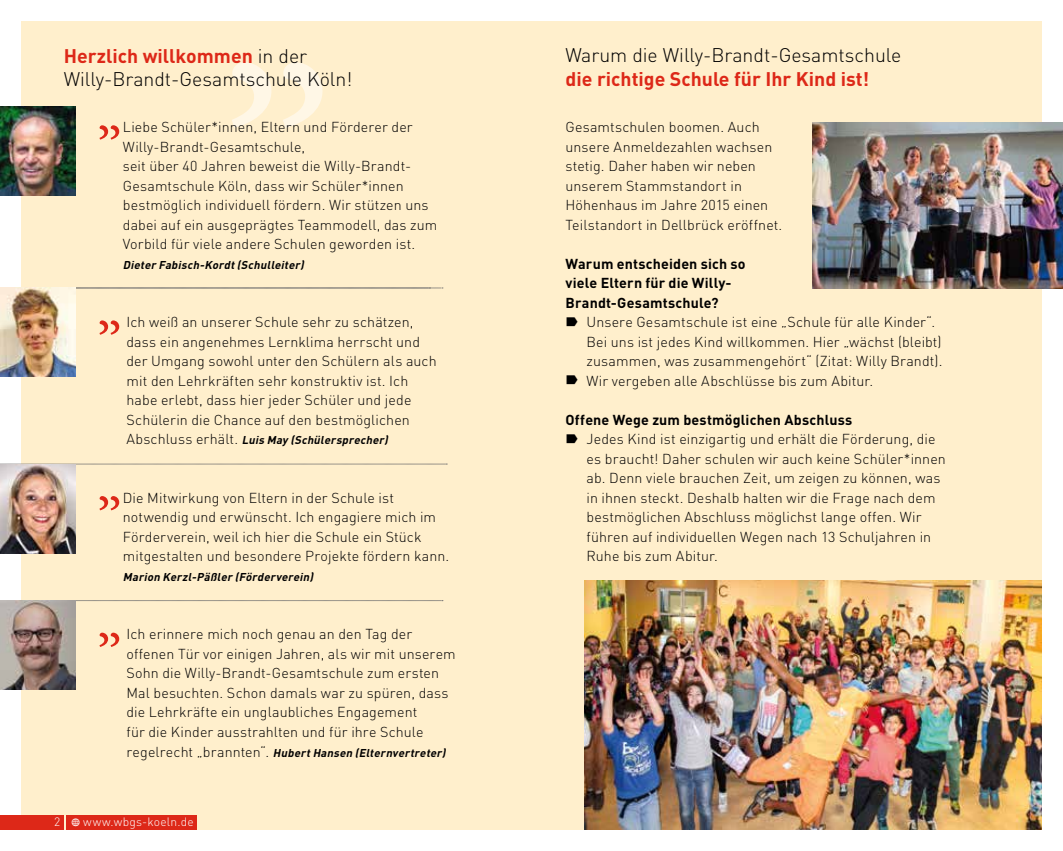
<style>
.page{position:relative;width:1063px;height:851px;background:#fff}
.page>*{position:absolute;margin:0;border:0;box-sizing:border-box;transform-origin:0 0}
.t1{font:300 19.5px/23.4px "FFDIN";color:#000}
.t2{font:700 19.5px "FFDIN";color:#dd2818}
.t3{font:300 14.25px/19.5px "FFDIN";letter-spacing:.005em;color:#000}
.t4{font:700 14.25px/19.5px "FFDIN";letter-spacing:.01em;color:#000}
.t5{font:300 12px "FFDIN";letter-spacing:.02em;color:#fff}
.t6{font:italic 700 11.25px "FFDIN";color:#000}
.s1{font-weight:700;color:#dd2818}
.s2{font-weight:300;font-style:normal;font-size:14.25px}
.s3{font-family:"Modern Pictograms";font-weight:400}
</style>
<div class="page">
<div style="left:21px;top:21px;width:1021px;height:808px;background:#ffefcc"></div>
<svg style="left:232px;top:62px;width:91px;height:66px"></svg>
<img style="left:813px;top:122px;width:250px;height:166px">
<img style="left:584px;top:581px;width:458px;height:248px">
<svg style="left:99px;top:320px;width:20px;height:14px"></svg>
<svg style="left:99px;top:496px;width:20px;height:14px"></svg>
<svg style="left:99px;top:632px;width:20px;height:14px"></svg>
<img style="left:0;top:107px;width:76px;height:88px">
<svg style="left:76px;top:288px;width:367px;height:1px"></svg>
<svg style="left:0;top:463px;width:447px;height:1px"></svg>
<img style="left:0;top:288px;width:76px;height:88px">
<svg style="left:76px;top:600px;width:367px;height:1px"></svg>
<img style="left:0;top:464px;width:76px;height:89px">
<img style="left:0;top:600px;width:76px;height:89px">
<svg style="left:99px;top:125px;width:20px;height:14px"></svg>
<div style="left:0;top:815px;width:64px;height:14px;background:#dd2818"></div>
<div style="left:66px;top:815px;width:130px;height:14px;background:#dd2818"></div>
<h1 class="t1" style="left:64px;top:44px;width:290px"><span class="s1">Herzlich willkommen</span> in der<br>Willy-Brandt-Gesamtschule Köln!</h1>
<h1 class="t1" style="left:566px;top:43px;width:337px">Warum die Willy-Brandt-Gesamtschule</h1>
<h1 class="t2" style="left:566px;top:66px;width:305px">die richtige Schule für Ihr Kind ist!</h1>
<p class="t3" style="left:566px;top:117px;width:218px">Gesamtschulen boomen. Auch unsere Anmeldezahlen wachsen stetig. Daher haben wir neben unserem Stammstandort in<br>Höhenhaus im Jahre 2015 einen<br>Teilstandort in Dellbrück eröffnet.</p>
<p class="t4" style="left:566px;top:253px;width:182px">Warum entscheiden sich so viele Eltern für die Willy-<br>Brandt-Gesamtschule?</p>
<p class="t3" style="left:587px;top:312px;width:357px">Unsere Gesamtschule ist eine „Schule für alle Kinder“.<br>Bei uns ist jedes Kind willkommen. Hier „wächst (bleibt) zusammen, was zusammengehört“ (Zitat: Willy Brandt).<br>Wir vergeben alle Abschlüsse bis zum Abitur.</p>
<p class="t4" style="left:566px;top:409px;width:288px">Offene Wege zum bestmöglichen Abschluss</p>
<p class="t3" style="left:587px;top:429px;width:361px">Jedes Kind ist einzigartig und erhält die Förderung, die es braucht! Daher schulen wir auch keine Schüler*innen ab. Denn viele brauchen Zeit, um zeigen zu können, was in ihnen steckt. Deshalb halten wir die Frage nach dem bestmöglichen Abschluss möglichst lange offen. Wir führen auf individuellen Wegen nach 13 Schuljahren in Ruhe bis zum Abitur.</p>
<p class="t3" style="left:123px;top:117px;width:316px">Liebe Schüler*innen, Eltern und Förderer der Willy-Brandt-Gesamtschule,<br>seit über 40 Jahren beweist die Willy-Brandt-Gesamtschule Köln, dass wir Schüler*innen bestmöglich individuell fördern. Wir stützen uns dabei auf ein ausgeprägtes Teammodell, das zum Vorbild für viele andere Schulen geworden ist.</p>
<p class="t6" style="left:123px;top:257px;width:185px">Dieter Fabisch-Kordt(Schulleiter)</p>
<p class="t3" style="left:127px;top:312px;width:312px">Ich weiß an unserer Schule sehr zu schätzen, dass ein angenehmes Lernklima herrscht und der Umgang sowohl unter den Schülern als auch mit den Lehrkräften sehr konstruktiv ist. Ich habe erlebt, dass hier jeder Schüler und jede Schülerin die Chance auf den bestmöglichen</p>
<p class="t6" style="left:127px;top:433px;width:266px"><span class="s2">A b s c h l u s s e r h ä l t .</span> Luis May (Schülersprecher)</p>
<p class="t3" style="left:123px;top:488px;width:328px">Die Mitwirkung von Eltern in der Schule ist notwendig und erwünscht. Ich engagiere mich im Förderverein, weil ich hier die Schule ein Stück mitgestalten und besondere Projekte fördern kann.</p>
<p class="t6" style="left:123px;top:569px;width:195px">Marion Kerzl-Päßler (Förderverein)</p>
<p class="t3" style="left:126px;top:624px;width:331px">Ich erinnere mich noch genau an den Tag der offenen Tür vor einigen Jahren, als wir mit unserem Sohn die Willy-Brandt-Gesamtschule zum ersten Mal besuchten. Schon damals war zu spüren, dass die Lehrkräfte ein unglaubliches Engagement<br>für die Kinder ausstrahlten und für ihre Schule</p>
<p class="t6" style="left:126px;top:745px;width:323px"><span class="s2">r e g e l r e c h t „ b r a n n t e n “ .</span> HubertHansen (Elternvertreter)</p>
<p class="t5" style="left:54px;top:814px;width:141px">2 <span class="s3">w</span> www.wbgs-koeln.de</p>
</div>
